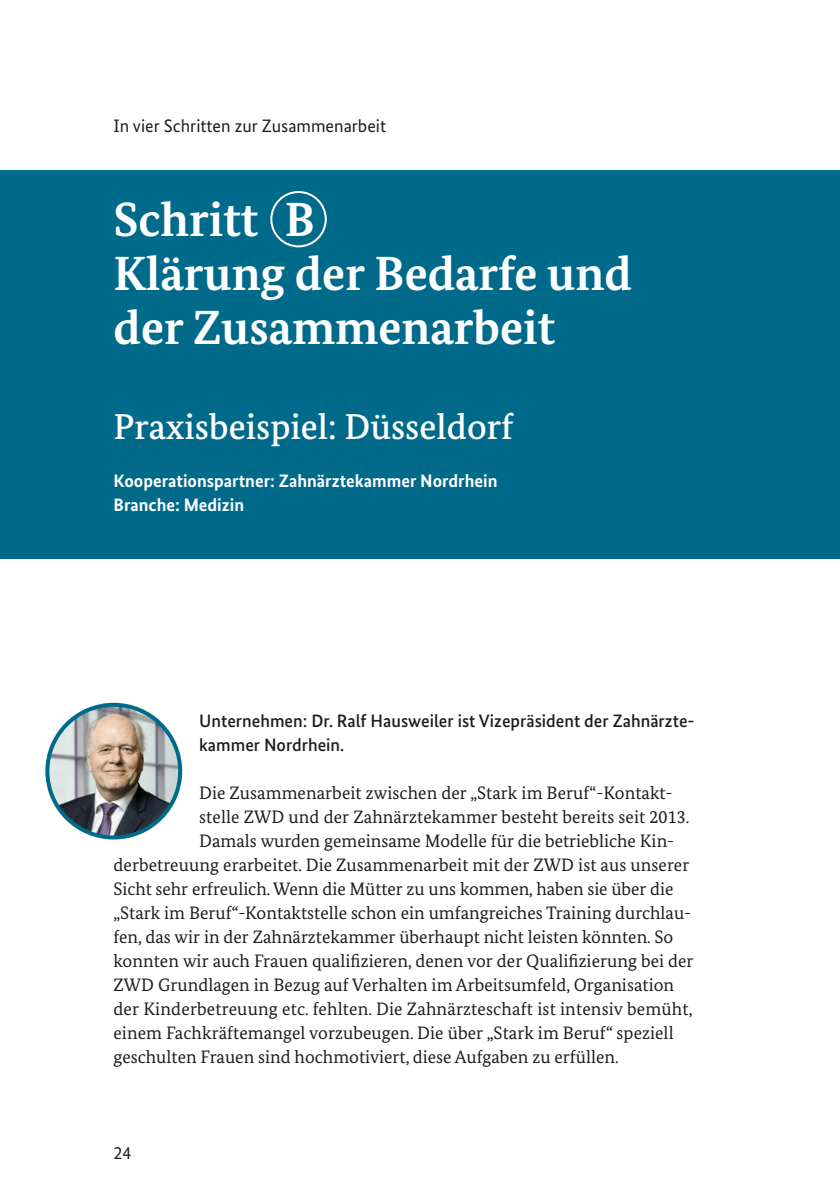
<style>
.page{position:relative;width:840px;height:1191px;background:#fff}
.page>*{position:absolute;margin:0;border:0;box-sizing:border-box;transform-origin:0 0}
.H2_weiss_gross{font:700 48px/54px "Bundes Serif";color:#fff}
.Buchstaben_Ü{font:700 48px "Bundes Serif";color:#fff}
.t1{font:500 36px "Bundes Serif";color:#fff}
.Body_Body-P_Fließtext{font:18px "Bundes Serif";color:#1d1d1b}
.t2{font:500 18px/24px "Bundes Sans";color:#1d1d1b}
.t3{font:700 18px/24px "Bundes Sans";color:#fff}
.t4{font:18px "Bundes Sans";color:#1d1d1b}
</style>
<div class="page">
<img style="left:47px;top:705px;width:133px;height:132px;border-radius:66px">
<div style="left:45px;top:703px;width:137px;height:136px;border:4px solid #006a8b;border-radius:50%"></div>
<div style="left:0;top:170px;width:839px;height:388px;background:#006a8b"></div>
<div style="left:270px;top:191px;width:56px;height:56px;border:2px solid #fff;border-radius:50%"></div>
<p class="t4" style="left:113px;top:115px;width:274px">In vier Schritten zur Zusammenarbeit</p>
<h2 class="H2_weiss_gross" style="left:113px;top:192px;width:519px">Schritt<br>Klärung der Bedarfe und der Zusammenarbeit</h2>
<h2 class="Buchstaben_Ü" style="left:285px;top:190px;width:32px">B</h2>
<p class="t1" style="left:113px;top:404px;width:401px">Praxisbeispiel: Düsseldorf</p>
<p class="t3" style="left:113px;top:468px;width:385px">Kooperationspartner: Zahnärztekammer Nordrhein<br>Branche: Medizin</p>
<p class="t2" style="left:199px;top:708px;width:496px">Unternehmen: Dr. Ralf Hausweiler ist Vizepräsident der Zahnärzte&shy;kammer Nordrhein.</p>
<p class="Body_Body-P_Fließtext" style="left:199px;top:781px;width:472px">Die Zusammenarbeit zwischen der „Stark im Beruf“-Kontakt-</p>
<p class="Body_Body-P_Fließtext" style="left:199px;top:805px;width:491px">stelle ZWD und der Zahnärztekammer besteht bereits seit 2013.</p>
<p class="Body_Body-P_Fließtext" style="left:199px;top:829px;width:474px">Damals wurden gemeinsame Modelle für die betriebliche Kin-</p>
<p class="Body_Body-P_Fließtext" style="left:113px;top:853px;width:577px">derbetreuung erarbeitet. Die Zusammenarbeit mit der ZWD ist aus unserer</p>
<p class="Body_Body-P_Fließtext" style="left:113px;top:877px;width:561px">Sicht sehr erfreulich. Wenn die Mütter zu uns kommen, haben sie über die</p>
<p class="Body_Body-P_Fließtext" style="left:113px;top:901px;width:576px">„Stark im Beruf“-Kontaktstelle schon ein umfangreiches Training durchlau-</p>
<p class="Body_Body-P_Fließtext" style="left:113px;top:925px;width:561px">fen, das wir in der Zahnärztekammer überhaupt nicht leisten könnten. So</p>
<p class="Body_Body-P_Fließtext" style="left:113px;top:949px;width:581px">konnten wir auch Frauen qualifizieren, denen vor der Qualifizierung bei der</p>
<p class="Body_Body-P_Fließtext" style="left:113px;top:973px;width:561px">ZWD Grundlagen in Bezug auf Verhalten im Arbeitsumfeld, Organisation</p>
<p class="Body_Body-P_Fließtext" style="left:113px;top:997px;width:580px">der Kinderbetreuung etc. fehlten. Die Zahnärzteschaft ist intensiv bemüht,</p>
<p class="Body_Body-P_Fließtext" style="left:113px;top:1021px;width:561px">einem Fachkräftemangel vorzubeugen. Die über „Stark im Beruf“ speziell</p>
<p class="Body_Body-P_Fließtext" style="left:113px;top:1045px;width:506px">geschulten Frauen sind hochmotiviert, diese Aufgaben zu erfüllen.</p>
<p class="t4" style="left:113px;top:1141px;width:19px">24</p>
</div>
